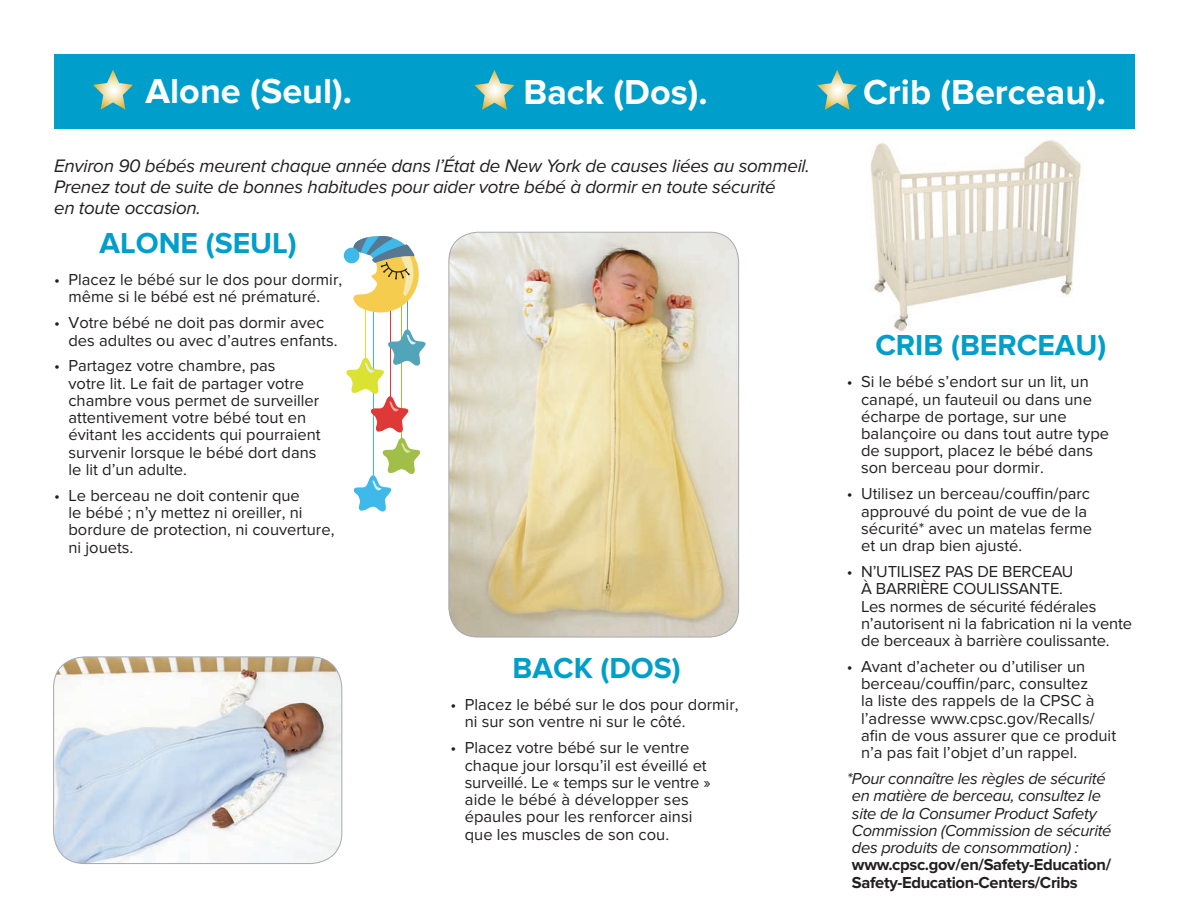
<style>
.page{position:relative;width:1189px;height:918px;background:#fff}
.page>*{position:absolute;margin:0;border:0;box-sizing:border-box;transform-origin:0 0}
.t1{font:700 36px "Proxima Nova";color:#fff}
.t2{font:700 30px "Proxima Nova";color:#009eca}
.t3{font:italic 18.75px/21px "Proxima Nova";letter-spacing:-.015em;color:#231f20}
.t4{font:16.5px/17.2px "Proxima Nova";color:#231f20}
.t5{font:italic 16.5px/17.2px "Proxima Nova";letter-spacing:-.02em;color:#231f20}
.s1{font-weight:700;font-style:normal}
</style>
<div class="page">
<img style="left:870px;top:140px;width:211px;height:191px">
<div style="left:54px;top:54px;width:1080px;height:75px;background:#009eca"></div>
<svg style="left:817px;top:70px;width:40px;height:40px"></svg>
<svg style="left:474px;top:70px;width:40px;height:40px"></svg>
<svg style="left:93px;top:70px;width:40px;height:40px"></svg>
<hr style="left:407px;top:300px;width:1px;height:31px;background:#52a4b8">
<hr style="left:389px;top:307px;width:1px;height:109px;background:#df3937">
<hr style="left:373px;top:303px;width:1px;height:174px;background:#3fb8ea">
<hr style="left:364px;top:308px;width:1px;height:60px;background:#dce231">
<hr style="left:401px;top:304px;width:1px;height:136px;background:#a0be48">
<div style="left:344px;top:248px;width:15px;height:15px;background:#3fb8ea;border-radius:50%"></div>
<svg style="left:350px;top:236px;width:68px;height:76px"></svg>
<svg style="left:346px;top:329px;width:79px;height:183px"></svg>
<img style="left:449px;top:232px;width:289px;height:405px">
<div style="left:448px;top:232px;width:290px;height:405px;border:1px solid #a8a9ad;border-radius:29px"></div>
<img style="left:54px;top:657px;width:288px;height:207px">
<div style="left:53px;top:657px;width:289px;height:207px;border:1px solid #a8a9ad;border-radius:31px"></div>
<p class="t1" style="left:145px;top:70px;width:208px">Alone (Seul).</p>
<p class="t1" style="left:523px;top:71px;width:186px">Back (Dos).</p>
<p class="t3" style="left:54px;top:156px;width:757px">Environ 90 bébés meurent chaque année dans l’État de New York de causes liées au sommeil.<br>Prenez tout de suite de bonnes habitudes pour aider votre bébé à dormir en toute sécurité<br>en toute occasion.</p>
<p class="t2" style="left:99px;top:226px;width:199px">ALONE (SEUL)</p>
<p class="t4" style="left:54px;top:271px;width:289px;text-align:center">• Placez le bébé sur le dos pour dormir, même si le bébé est né prématuré.</p>
<p class="t4" style="left:68px;top:314px;width:270px;text-indent:-14px">• Votre bébé ne doit pas dormir avec des adultes ou avec d’autres enfants.</p>
<p class="t4" style="left:68px;top:358px;width:254px;text-indent:-14px">• Partagez votre chambre, pas<br>votre lit. Le fait de partager votre chambre vous permet de surveiller attentivement votre bébé tout en évitant les accidents qui pourraient survenir lorsque le bébé dort dans le lit d’un adulte.</p>
<p class="t4" style="left:68px;top:487px;width:267px;text-indent:-14px">• Le berceau ne doit contenir que<br>le bébé ; n’y mettez ni oreiller, ni bordure de protection, ni couverture, ni jouets.</p>
<p class="t2" style="left:512px;top:651px;width:170px">BACK (DOS)</p>
<p class="t4" style="left:464px;top:696px;width:275px;text-indent:-14px">• Placez le bébé sur le dos pour dormir, ni sur son ventre ni sur le côté.</p>
<p class="t4" style="left:464px;top:740px;width:247px;text-indent:-14px">• Placez votre bébé sur le ventre chaque jour lorsqu’il est éveillé et surveillé. Le « temps sur le ventre » aide le bébé à développer ses épaules pour les renforcer ainsi que les muscles de son cou.</p>
<p class="t1" style="left:863px;top:72px;width:244px">Crib (Berceau).</p>
<p class="t2" style="left:875px;top:328px;width:232px">CRIB (BERCEAU)</p>
<p class="t4" style="left:860px;top:373px;width:249px;text-indent:-14px">• Si le bébé s’endort sur un lit, un canapé, un fauteuil ou dans une écharpe de portage, sur une balançoire ou dans tout autre type de support, placez le bébé dans son berceau pour dormir.</p>
<p class="t4" style="left:860px;top:486px;width:232px;text-indent:-14px">• Utilisez un berceau/couffin/parc approuvé du point de vue de la sécurité* avec un matelas ferme et un drap bien ajusté.</p>
<p class="t4" style="left:860px;top:563px;width:272px;text-indent:-14px">• N’UTILISEZ PAS DE BERCEAU<br>À BARRIÈRE COULISSANTE.<br>Les normes de sécurité fédérales n’autorisent ni la fabrication ni la vente de berceaux à barrière coulissante.</p>
<p class="t4" style="left:860px;top:658px;width:256px;text-indent:-14px">• Avant d’acheter ou d’utiliser un berceau/couffin/parc, consultez<br>la liste des rappels de la CPSC à l’adresse www.cpsc.gov/Recalls/ afin de vous assurer que ce produit n’a pas fait l’objet d’un rappel.</p>
<p class="t5" style="left:851px;top:770px;width:261px;text-indent:-5px">*Pour connaître les règles de sécurité en matière de berceau, consultez le site de la Consumer Product Safety Commission (Commission de sécurité des produits de consommation) : <span class="s1">www.cpsc.gov/en/Safety-Education/ Safety-Education-Centers/Cribs</span></p>
</div>
